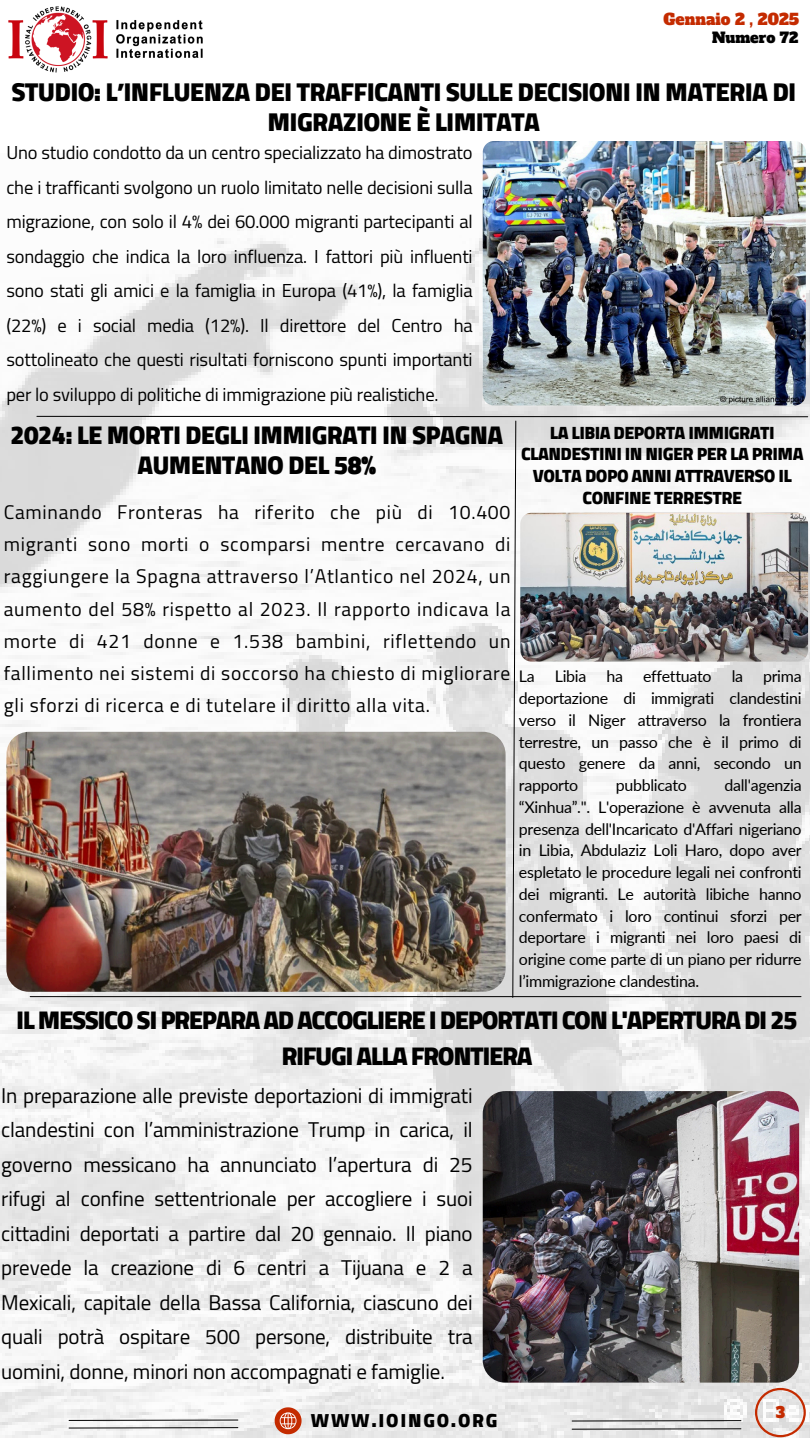
<style>
.page{position:relative;width:810px;height:1440px;background:#fff}
.page>*{position:absolute;margin:0;border:0;box-sizing:border-box;transform-origin:0 0}
.t1{font:900 26.2px/30px "Cairo";letter-spacing:-.03em;color:#000;text-align:center}
.t2{font:900 26px/35.2px "Cairo";letter-spacing:-.055em;color:#000;text-align:center}
.t3{font:900 26px/30px "Cairo";letter-spacing:-.03em;color:#000;text-align:center}
.t4{font:21px/34.5px "Cairo";letter-spacing:-.01em;color:#000;text-align:justify}
.t5{font:19.5px/32.2px "Cairo";letter-spacing:.035em;color:#000;text-align:justify}
.t6{font:900 19.2px "Cairo";letter-spacing:.09em;color:#000}
.t7{font:18.5px/34.5px "Cairo";letter-spacing:-.01em;color:#000;text-align:justify}
.t8{font:900 18px/21.8px "Cairo";letter-spacing:-.03em;color:#000;text-align:center}
.t9{font:16px/21.8px "Lato";letter-spacing:-.02em;color:#000;text-align:justify}
.t10{font:15.3px "Alfa Slab One";color:#c42b00}
.t11{font:15px "Alfa Slab One";color:#c42b00}
.t12{font:14.3px "Alfa Slab One";color:#000}
</style>
<div class="page">
<img style="left:0;top:153px;width:810px;height:1284px">
<img style="left:483px;top:141px;width:323px;height:264px">
<hr style="left:30px;top:996px;width:771px;height:1px;background:#000">
<svg style="left:755px;top:1388px;width:51px;height:49px"></svg>
<svg style="left:68px;top:1419px;width:171px;height:2px"></svg>
<svg style="left:275px;top:1407px;width:27px;height:27px"></svg>
<svg style="left:68px;top:1427px;width:171px;height:2px"></svg>
<svg style="left:571px;top:1420px;width:171px;height:2px"></svg>
<svg style="left:571px;top:1428px;width:171px;height:2px"></svg>
<svg style="left:36px;top:416px;width:772px;height:582px"></svg>
<img style="left:6px;top:732px;width:500px;height:260px;border-radius:23px">
<img style="left:8px;top:6px;width:195px;height:67px">
<img style="left:483px;top:1091px;width:316px;height:292px;border-radius:23px">
<p class="t10" style="left:664px;top:9px;width:137px">Gennaio 2 , 2025</p>
<h3 class="t12" style="left:712px;top:29px;width:88px">Numero 72</h3>
<h1 class="t1" style="left:11px;top:77px;width:786px">STUDIO: L’INFLUENZA DEI TRAFFICANTI SULLE DECISIONI IN MATERIA DI<br>MIGRAZIONE È LIMITATA</h1>
<p class="t7" style="left:6px;top:135px;width:468px">Uno studio condotto da un centro specializzato ha dimostrato che i trafficanti svolgono un ruolo limitato nelle decisioni sulla migrazione, con solo il 4% dei 60.000 migranti partecipanti al sondaggio che indica la loro influenza. I fattori più influenti sono stati gli amici e la famiglia in Europa (41%), la famiglia (22%) e i social media (12%). Il direttore del Centro ha sottolineato che questi risultati forniscono spunti importanti per lo sviluppo di politiche di immigrazione più realistiche.</p>
<p class="t3" style="left:10px;top:420px;width:494px">2024: LE MORTI DEGLI IMMIGRATI IN SPAGNA<br>AUMENTANO DEL 58%</p>
<h1 class="t5" style="left:4px;top:496px;width:508px">Caminando Fronteras ha riferito che più di 10.400 migranti sono morti o scomparsi mentre cercavano di raggiungere la Spagna attraverso l’Atlantico nel 2024, un aumento del 58% rispetto al 2023. Il rapporto indicava la morte di 421 donne e 1.538 bambini, riflettendo un fallimento nei sistemi di soccorso ha chiesto di migliorare gli sforzi di ricerca e di tutelare il diritto alla vita.</h1>
<p class="t8" style="left:521px;top:422px;width:284px">LA LIBIA DEPORTA IMMIGRATI<br>CLANDESTINI IN NIGER PER LA PRIMA<br>VOLTA DOPO ANNI ATTRAVERSO IL<br>CONFINE TERRESTRE</p>
<p class="t9" style="left:519px;top:665px;width:284px">La Libia ha effettuato la prima deportazione di immigrati clandestini verso il Niger attraverso la frontiera terrestre, un passo che è il primo di questo genere da anni, secondo un rapporto</p>
<p class="t9" style="left:519px;top:774px;width:284px;text-indent:205px">dall'agenzia “Xinhua”.". L'operazione è avvenuta alla presenza dell'Incaricato d'Affari nigeriano in Libia, Abdulaziz Loli Haro, dopo aver espletato le procedure legali nei confronti dei migranti. Le autorità libiche hanno confermato i loro continui sforzi per deportare i migranti nei loro paesi di origine come parte di un piano per ridurre l’immigrazione clandestina.</p>
<p class="t2" style="left:16px;top:1003px;width:783px">IL MESSICO SI PREPARA AD ACCOGLIERE I DEPORTATI CON L'APERTURA DI 25<br>RIFUGI ALLA FRONTIERA</p>
<p class="t9" style="left:616px;top:774px;width:73px">pubblicato</p>
<p class="t4" style="left:1px;top:1078px;width:473px">In preparazione alle previste deportazioni di immigrati clandestini con l’amministrazione Trump in carica, il governo messicano ha annunciato l’apertura di 25 rifugi al confine settentrionale per accogliere i suoi cittadini deportati a partire dal 20 gennaio. Il piano prevede la creazione di 6 centri a Tijuana e 2 a Mexicali, capitale della Bassa California, ciascuno dei quali potrà ospitare 500 persone, distribuite tra uomini, donne, minori non accompagnati e famiglie.</p>
<p class="t6" style="left:311px;top:1409px;width:188px">WWW.IOINGO.ORG</p>
<h6 class="t11" style="left:776px;top:1402px;width:11px">3</h6>
</div>
